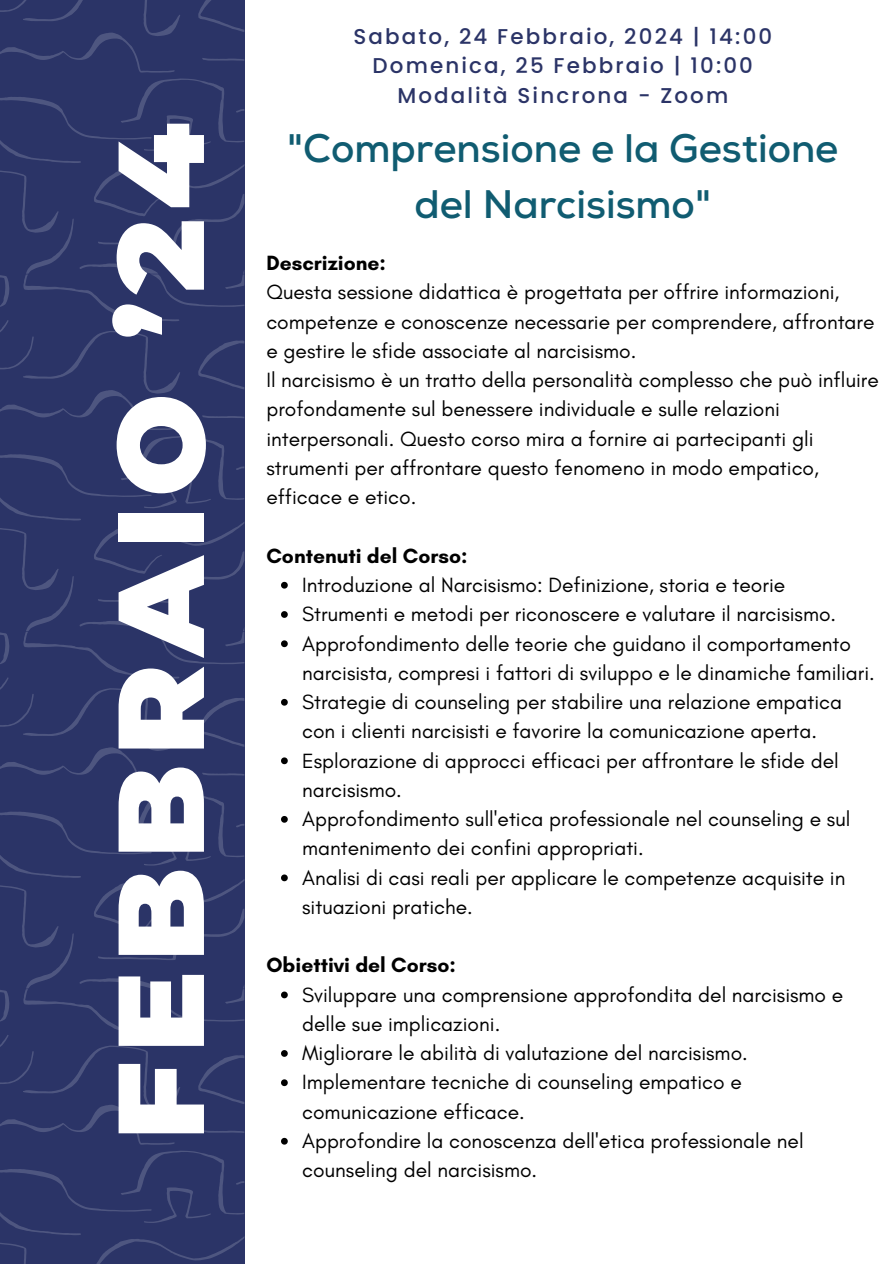
<style>
.page{position:relative;width:893px;height:1264px;background:#fff}
.page>*{position:absolute;margin:0;border:0;box-sizing:border-box;transform-origin:0 0}
.t1{font:900 121.95px "Montserrat";letter-spacing:.075em;color:#fff}
.t2{font:700 39.75px/55.2px "Nexa";color:#105c71;text-align:center}
.t3{font:500 21.45px "Poppins";letter-spacing:.1em;color:#2b3467}
.t4{font:21px/29.2px "Glacial Indifference";color:#000}
.t5{font:700 21px "Glacial Indifference";color:#000}
</style>
<div class="page">
<svg style="left:0;top:0;width:244px;height:1263px;background:#2d3668"></svg>
<svg style="left:281px;top:582px;width:7px;height:6px"></svg>
<svg style="left:281px;top:611px;width:7px;height:7px"></svg>
<svg style="left:281px;top:640px;width:7px;height:7px"></svg>
<svg style="left:281px;top:699px;width:7px;height:6px"></svg>
<svg style="left:281px;top:757px;width:7px;height:7px"></svg>
<svg style="left:281px;top:816px;width:7px;height:6px"></svg>
<svg style="left:281px;top:874px;width:7px;height:7px"></svg>
<svg style="left:281px;top:991px;width:7px;height:7px"></svg>
<svg style="left:281px;top:1050px;width:7px;height:6px"></svg>
<svg style="left:281px;top:1079px;width:7px;height:7px"></svg>
<svg style="left:281px;top:1137px;width:7px;height:7px"></svg>
<p class="t1" style="left:86px;top:1140px;width:1018px;rotate:-90deg">FEBBRAIO ’24</p>
<p class="t3" style="left:353px;top:22px;width:420px">Sabato, 24 Febbraio, 2024 | 14:00</p>
<p class="t3" style="left:372px;top:51px;width:382px">Domenica, 25 Febbraio | 10:00</p>
<p class="t3" style="left:397px;top:80px;width:332px">Modalità Sincrona - Zoom</p>
<p class="t2" style="left:287px;top:122px;width:552px">"Comprensione e la Gestione del Narcisismo"</p>
<p class="t5" style="left:266px;top:250px;width:121px">Descrizione:</p>
<p class="t4" style="left:266px;top:277px;width:609px">Questa sessione didattica è progettata per offrire informazioni, competenze e conoscenze necessarie per comprendere, affrontare e gestire le sfide associate al narcisismo.</p>
<p class="t4" style="left:266px;top:365px;width:614px">Il narcisismo è un tratto della personalità complesso che può influire profondamente sul benessere individuale e sulle relazioni interpersonali. Questo corso mira a fornire ai partecipanti gli strumenti per affrontare questo fenomeno in modo empatico, efficace e etico.</p>
<p class="t5" style="left:266px;top:542px;width:203px">Contenuti del Corso:</p>
<p class="t4" style="left:302px;top:570px;width:484px">Introduzione al Narcisismo: Definizione, storia e teorie</p>
<p class="t4" style="left:302px;top:599px;width:535px">Strumenti e metodi per riconoscere e valutare il narcisismo.</p>
<p class="t4" style="left:302px;top:628px;width:574px">Approfondimento delle teorie che guidano il comportamento narcisista, compresi i fattori di sviluppo e le dinamiche familiari.</p>
<p class="t4" style="left:302px;top:687px;width:541px">Strategie di counseling per stabilire una relazione empatica con i clienti narcisisti e favorire la comunicazione aperta.</p>
<p class="t4" style="left:302px;top:745px;width:538px">Esplorazione di approcci efficaci per affrontare le sfide del narcisismo.</p>
<p class="t4" style="left:302px;top:804px;width:550px">Approfondimento sull'etica professionale nel counseling e sul mantenimento dei confini appropriati.</p>
<p class="t4" style="left:302px;top:862px;width:545px">Analisi di casi reali per applicare le competenze acquisite in situazioni pratiche.</p>
<p class="t5" style="left:266px;top:952px;width:191px">Obiettivi del Corso:</p>
<p class="t4" style="left:302px;top:979px;width:542px">Sviluppare una comprensione approfondita del narcisismo e delle sue implicazioni.</p>
<p class="t4" style="left:302px;top:1038px;width:447px">Migliorare le abilità di valutazione del narcisismo.</p>
<p class="t4" style="left:302px;top:1067px;width:441px">Implementare tecniche di counseling empatico e comunicazione efficace.</p>
<p class="t4" style="left:302px;top:1125px;width:503px">Approfondire la conoscenza dell'etica professionale nel counseling del narcisismo.</p>
</div>
